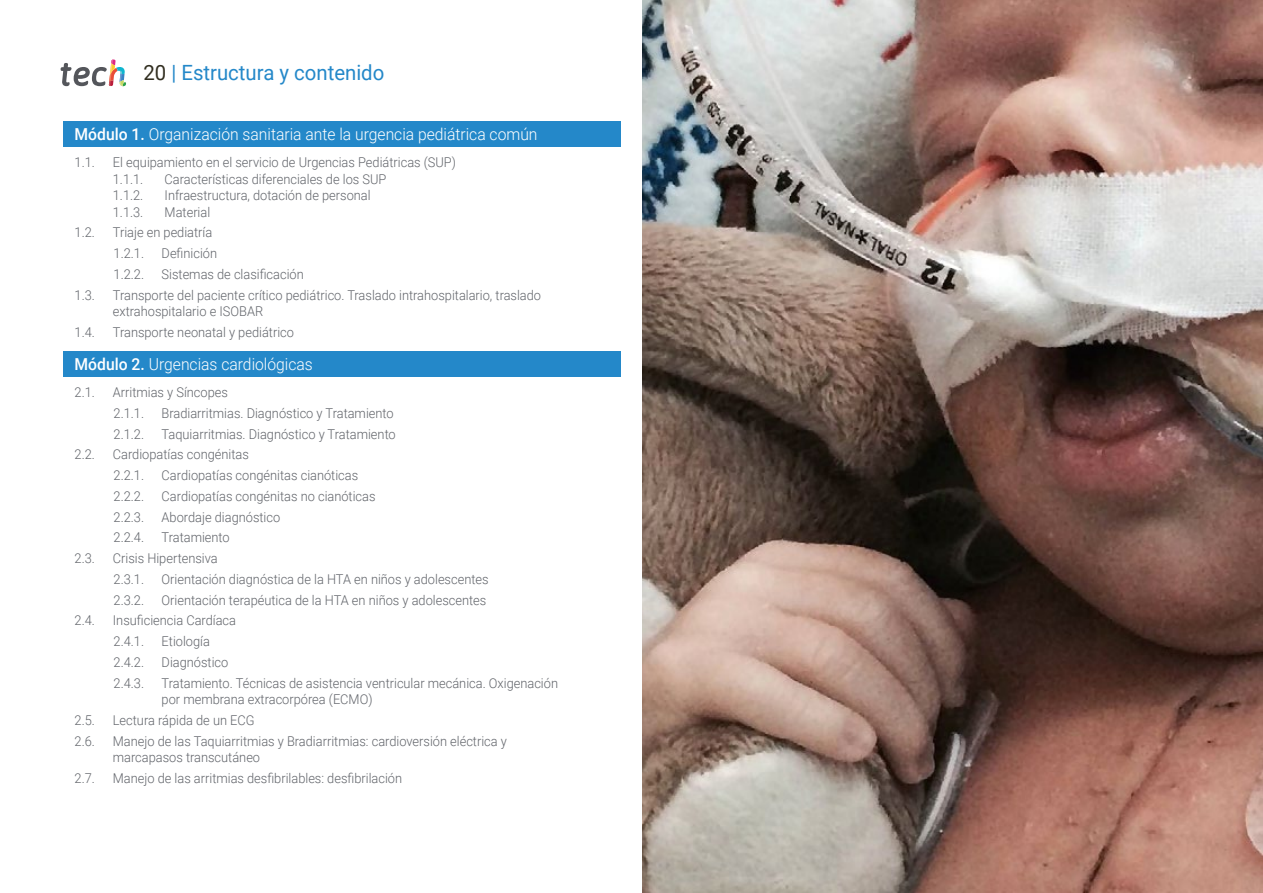
<style>
.page{position:relative;width:1263px;height:893px;background:#fff}
.page>*{position:absolute;margin:0;border:0;box-sizing:border-box;transform-origin:0 0}
.t1{font:21px "Roboto";color:#2488c9}
.t2{font:300 16.5px "Roboto";color:#fff;scale:.95 1}
.t3{font:300 13.5px/20.7px "Roboto";color:#61646a;scale:.95 1}
.s1{color:#312e20}
.s2{font-weight:500}
</style>
<div class="page">
<svg style="left:61px;top:60px;width:65px;height:27px"></svg>
<img style="left:642px;top:0;width:621px;height:893px">
<div style="left:64px;top:121px;width:557px;height:25px;background:#2488c9"></div>
<div style="left:64px;top:351px;width:557px;height:25px;background:#2488c9"></div>
<h1 class="t1" style="left:144px;top:57px;width:242px"><span class="s1">20</span> | Estructura y contenido</h1>
<p class="t2" style="left:75px;top:123px;width:489px"><span class="s2">Módulo 1.</span> Organización sanitaria ante la urgencia pediátrica común</p>
<p class="t3" style="left:75px;top:151px;width:23px">1.1.</p>
<p class="t3" style="left:113px;top:154px;width:363px;line-height:16.5px">El equipamiento en el servicio de Urgencias Pediátricas (SUP)<br>1.1.1.</p>
<p class="t3" style="left:165px;top:168px;width:235px">Características diferenciales de los SUP</p>
<p class="t3" style="left:113px;top:184px;width:34px">1.1.2.</p>
<p class="t3" style="left:165px;top:184px;width:218px">Infraestructura, dotación de personal</p>
<p class="t3" style="left:113px;top:201px;width:34px">1.1.3.</p>
<p class="t3" style="left:165px;top:201px;width:50px">Material</p>
<p class="t3" style="left:75px;top:222px;width:23px">1.2.</p>
<p class="t3" style="left:113px;top:222px;width:106px">Triaje en pediatría<br>1.2.1.</p>
<p class="t3" style="left:162px;top:242px;width:60px">Definición</p>
<p class="t3" style="left:114px;top:263px;width:34px">1.2.2.</p>
<p class="t3" style="left:162px;top:263px;width:151px">Sistemas de clasificación</p>
<p class="t3" style="left:75px;top:284px;width:23px">1.3.</p>
<p class="t3" style="left:113px;top:286px;width:452px;line-height:16.5px">Transporte del paciente crítico pediátrico. Traslado intrahospitalario, traslado extrahospitalario e ISOBAR</p>
<p class="t3" style="left:75px;top:321px;width:23px">1.4.</p>
<p class="t3" style="left:113px;top:321px;width:192px">Transporte neonatal y pediátrico</p>
<p class="t2" style="left:75px;top:353px;width:252px"><span class="s2">Módulo 2.</span> Urgencias cardiológicas</p>
<p class="t3" style="left:75px;top:381px;width:23px">2.1.</p>
<p class="t3" style="left:113px;top:381px;width:123px">Arritmias y Síncopes<br>2.1.1.</p>
<p class="t3" style="left:162px;top:402px;width:246px">Bradiarritmias. Diagnóstico y Tratamiento</p>
<p class="t3" style="left:114px;top:423px;width:34px">2.1.2.</p>
<p class="t3" style="left:162px;top:423px;width:248px">Taquiarritmias. Diagnóstico y Tratamiento</p>
<p class="t3" style="left:75px;top:444px;width:23px">2.2.</p>
<p class="t3" style="left:113px;top:444px;width:145px">Cardiopatías congénitas<br>2.2.1.</p>
<p class="t3" style="left:162px;top:464px;width:208px">Cardiopatías congénitas cianóticas</p>
<p class="t3" style="left:114px;top:485px;width:34px">2.2.2.</p>
<p class="t3" style="left:162px;top:485px;width:227px">Cardiopatías congénitas no cianóticas</p>
<p class="t3" style="left:114px;top:506px;width:34px">2.2.3.</p>
<p class="t3" style="left:162px;top:506px;width:126px">Abordaje diagnóstico</p>
<p class="t3" style="left:114px;top:527px;width:34px">2.2.4.</p>
<p class="t3" style="left:162px;top:527px;width:73px">Tratamiento</p>
<p class="t3" style="left:75px;top:547px;width:23px">2.3.</p>
<p class="t3" style="left:113px;top:547px;width:112px">Crisis Hipertensiva<br>2.3.1.</p>
<p class="t3" style="left:162px;top:568px;width:346px">Orientación diagnóstica de la HTA en niños y adolescentes</p>
<p class="t3" style="left:114px;top:589px;width:34px">2.3.2.</p>
<p class="t3" style="left:162px;top:589px;width:343px">Orientación terapéutica de la HTA en niños y adolescentes</p>
<p class="t3" style="left:75px;top:610px;width:23px">2.4.</p>
<p class="t3" style="left:113px;top:610px;width:131px">Insuficiencia Cardíaca<br>2.4.1.</p>
<p class="t3" style="left:162px;top:630px;width:52px">Etiología</p>
<p class="t3" style="left:114px;top:651px;width:34px">2.4.2.</p>
<p class="t3" style="left:162px;top:651px;width:72px">Diagnóstico</p>
<p class="t3" style="left:114px;top:672px;width:34px">2.4.3.</p>
<p class="t3" style="left:162px;top:674px;width:419px;line-height:16.5px">Tratamiento. Técnicas de asistencia ventricular mecánica. Oxigenación por membrana extracorpórea (ECMO)</p>
<p class="t3" style="left:75px;top:709px;width:23px">2.5.</p>
<p class="t3" style="left:113px;top:709px;width:151px">Lectura rápida de un ECG</p>
<p class="t3" style="left:75px;top:730px;width:23px">2.6.</p>
<p class="t3" style="left:113px;top:732px;width:416px;line-height:16.5px">Manejo de las Taquiarritmias y Bradiarritmias: cardioversión eléctrica y marcapasos transcutáneo</p>
<p class="t3" style="left:75px;top:767px;width:23px">2.7.</p>
<p class="t3" style="left:113px;top:767px;width:306px">Manejo de las arritmias desfibrilables: desfibrilación</p>
</div>
